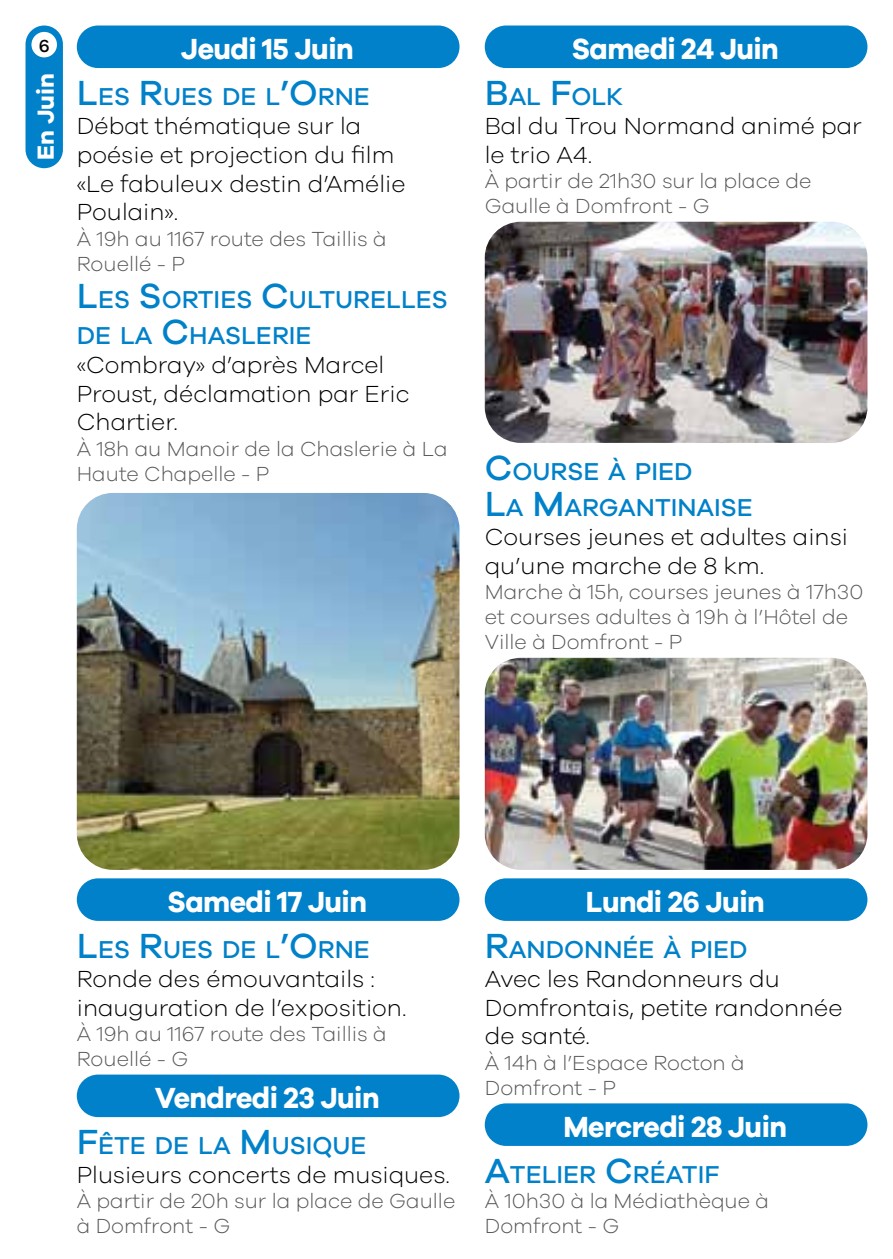
<style>
.page{position:relative;width:893px;height:1259px;background:#fff}
.page>*{position:absolute;margin:0;border:0;box-sizing:border-box;transform-origin:0 0}
.t1{font:700 30px "Galano Grotesque";letter-spacing:-.02em;color:#fff;scale:.95 1}
.t2{font:500 25.2px/36px "Galano Grotesque";color:#0081c9}
.t3{font:300 24px/28.8px "Galano Grotesque";color:#000}
.t4{font:700 24px "Galano Grotesque";color:#fff}
.t5{font:300 21px/25.2px "Galano Grotesque";color:#575756}
.t6{font:500 18px "Galano Grotesque";color:#000}
.s1{font-size:36px}
</style>
<div class="page">
<img style="left:77px;top:493px;width:382px;height:377px">
<div style="left:26px;top:26px;width:37px;height:142px;background:#0081c9;border-radius:19px"></div>
<div style="left:31px;top:32px;width:26px;height:25px;background:#fff;border-radius:50%"></div>
<div style="left:485px;top:878px;width:382px;height:43px;background:#0081c9;border-radius:21px"></div>
<div style="left:485px;top:1103px;width:382px;height:43px;background:#0081c9;border-radius:21px"></div>
<img style="left:485px;top:222px;width:382px;height:221px">
<div style="left:485px;top:26px;width:382px;height:42px;background:#0081c9;border-radius:21px"></div>
<div style="left:77px;top:878px;width:382px;height:43px;background:#0081c9;border-radius:21px"></div>
<div style="left:77px;top:1074px;width:382px;height:43px;background:#0081c9;border-radius:21px"></div>
<div style="left:77px;top:26px;width:382px;height:42px;background:#0081c9;border-radius:21px"></div>
<img style="left:485px;top:658px;width:382px;height:212px">
<p class="t6" style="left:39px;top:35px;width:12px">6</p>
<p class="t1" style="left:572px;top:30px;width:219px">Samedi 24 Juin</p>
<p class="t1" style="left:181px;top:30px;width:183px">Jeudi 15 Juin</p>
<p class="t2" style="left:77px;top:78px;width:291px"><span class="s1">L</span>ES <span class="s1">R</span>UES DE L<span class="s1">’O</span>RNE</p>
<p class="t3" style="left:77px;top:111px;width:330px">Débat thématique sur la poésie et projection du film «Le fabuleux destin d’Amélie<br>Poulain».</p>
<p class="t5" style="left:77px;top:225px;width:311px">À 19h au 1167 route des Taillis à<br>Rouellé - P</p>
<p class="t2" style="left:77px;top:281px;width:373px"><span class="s1">L</span>ES <span class="s1">S</span>ORTIES <span class="s1">C</span>ULTURELLES<br>DE LA <span class="s1">C</span>HASLERIE</p>
<p class="t3" style="left:77px;top:349px;width:334px">«Combray» d’après Marcel<br>Proust, déclamation par Eric<br>Chartier.</p>
<p class="t5" style="left:77px;top:435px;width:372px">À 18h au Manoir de la Chaslerie à La<br>Haute Chapelle - P</p>
<p class="t4" style="left:31px;top:160px;width:88px;rotate:-90deg">En Juin</p>
<p class="t2" style="left:485px;top:78px;width:140px"><span class="s1">B</span>AL <span class="s1">F</span>OLK</p>
<p class="t3" style="left:485px;top:111px;width:379px">Bal du Trou Normand animé par le trio A4.</p>
<p class="t5" style="left:485px;top:168px;width:328px">À partir de 21h30 sur la place de<br>Gaulle à Domfront - G</p>
<p class="t2" style="left:485px;top:453px;width:266px"><span class="s1">C</span>OURSE À PIED<br><span class="s1">L</span>A <span class="s1">M</span>ARGANTINAISE</p>
<p class="t3" style="left:485px;top:521px;width:365px">Courses jeunes et adultes ainsi qu’une marche de 8 km.</p>
<p class="t5" style="left:485px;top:578px;width:380px">Marche à 15h, courses jeunes à 17h30 et courses adultes à 19h à l’Hôtel de<br>Ville à Domfront - P</p>
<p class="t1" style="left:168px;top:883px;width:211px">Samedi 17 Juin</p>
<p class="t2" style="left:77px;top:931px;width:291px"><span class="s1">L</span>ES <span class="s1">R</span>UES DE L<span class="s1">’O</span>RNE</p>
<p class="t3" style="left:77px;top:963px;width:331px">Ronde des émouvantails : inauguration de l’exposition.</p>
<p class="t5" style="left:77px;top:1020px;width:311px">À 19h au 1167 route des Taillis à<br>Rouellé - G</p>
<p class="t1" style="left:155px;top:1079px;width:238px">Vendredi 23 Juin</p>
<p class="t2" style="left:77px;top:1127px;width:288px"><span class="s1">F</span>ÊTE DE LA <span class="s1">M</span>USIQUE</p>
<p class="t3" style="left:77px;top:1159px;width:375px">Plusieurs concerts de musiques.</p>
<p class="t5" style="left:77px;top:1188px;width:380px">À partir de 20h sur la place de Gaulle à Domfront - G</p>
<p class="t1" style="left:586px;top:883px;width:190px">Lundi 26 Juin</p>
<p class="t2" style="left:485px;top:931px;width:264px"><span class="s1">R</span>ANDONNÉE À PIED</p>
<p class="t3" style="left:485px;top:963px;width:359px">Avec les Randonneurs du<br>Domfrontais, petite randonnée de santé.</p>
<p class="t5" style="left:485px;top:1049px;width:261px">À 14h à l’Espace Rocton à<br>Domfront - P</p>
<p class="t1" style="left:563px;top:1108px;width:237px">Mercredi 28 Juin</p>
<p class="t2" style="left:485px;top:1155px;width:236px"><span class="s1">A</span>TELIER <span class="s1">C</span>RÉATIF</p>
<p class="t5" style="left:485px;top:1188px;width:286px">À 10h30 à la Médiathèque à<br>Domfront - G</p>
</div>
